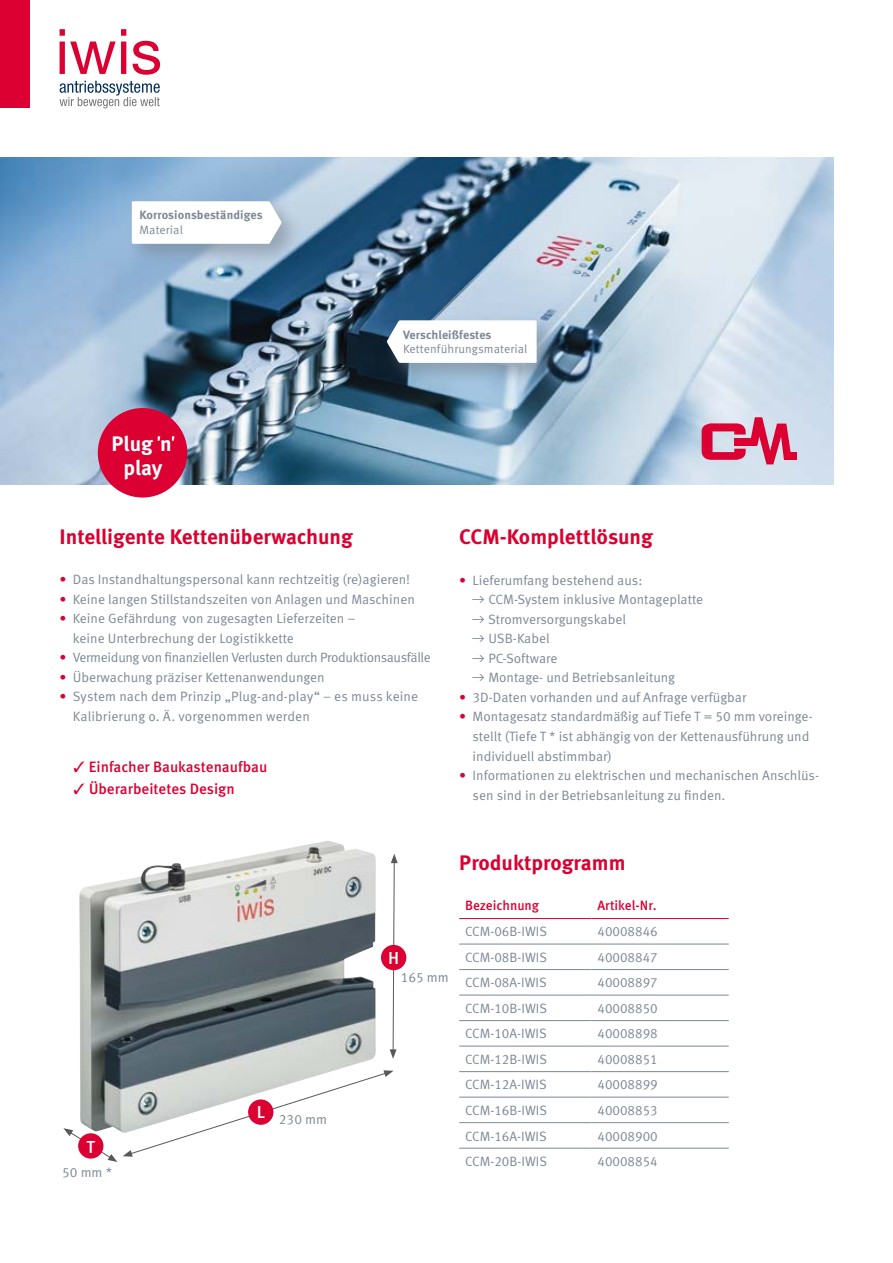
<style>
.page{position:relative;width:893px;height:1263px;background:#fff}
.page>*{position:absolute;margin:0;border:0;box-sizing:border-box;transform-origin:0 0}
.Überschrift_DE{font:700 21px "Meta OT";color:#db0031}
.HEADLINE{font:700 21px/24px "Meta OT";color:#fff;text-align:center}
.t1{font:500 17.4px "Meta OT";color:#fff}
.t2{font:500 15px "Meta OT";color:#db0031}
.HEADLINE-2{font:13.5px/19.5px "Meta OT";color:#7c8796}
.HEADLINE-3{font:13.5px "Meta OT";letter-spacing:-.025em;color:#7c8796}
.HEADLINE-4{font:500 13.5px "Meta OT";color:#db0031}
.HEADLINE-5{font:12px/14.4px "Meta OT";letter-spacing:.01em;color:#7c8796}
.HEADLINE-6{font:700 12px/14.4px "Meta OT";letter-spacing:.005em;color:#7c8796}
.s1{font-weight:400}
.s2{font-weight:700}
.s3{color:#db0031}
.s4{font-family:"Dax Pro"}
</style>
<div class="page">
<svg style="left:60px;top:81px;width:100px;height:27px"></svg>
<svg style="left:60px;top:29px;width:100px;height:46px"></svg>
<div style="left:0;top:0;width:30px;height:108px;background:#db0031"></div>
<img style="left:0;top:157px;width:833px;height:328px">
<img style="left:79px;top:841px;width:297px;height:292px">
<div style="left:383px;top:315px;width:177px;height:71px;background:#7c8796;opacity:.6"></div>
<svg style="left:387px;top:320px;width:150px;height:43px"></svg>
<div style="left:126px;top:196px;width:177px;height:71px;background:#7c8796;opacity:.6"></div>
<svg style="left:132px;top:201px;width:150px;height:43px"></svg>
<div style="left:98px;top:408px;width:89px;height:89px;background:#db0031;border-radius:50%"></div>
<svg style="left:172px;top:436px;width:3px;height:5px"></svg>
<svg style="left:63px;top:1128px;width:54px;height:34px"></svg>
<div style="left:78px;top:1133px;width:25px;height:25px;background:#db0031;border-radius:50%"></div>
<svg style="left:123px;top:1070px;width:271px;height:87px"></svg>
<div style="left:248px;top:1099px;width:25px;height:26px;background:#db0031;border-radius:50%"></div>
<svg style="left:390px;top:854px;width:8px;height:205px"></svg>
<div style="left:381px;top:945px;width:25px;height:25px;background:#db0031;border-radius:50%"></div>
<div style="left:784px;top:452px;width:12px;height:7px;background:#db0031"></div>
<svg style="left:702px;top:417px;width:90px;height:47px;background:#d77593"></svg>
<hr style="left:459px;top:944px;width:133px;height:1px;background:#7c8796">
<hr style="left:592px;top:944px;width:137px;height:1px;background:#7c8796">
<hr style="left:459px;top:969px;width:133px;height:1px;background:#7c8796">
<hr style="left:592px;top:969px;width:137px;height:1px;background:#7c8796">
<hr style="left:459px;top:995px;width:133px;height:1px;background:#7c8796">
<hr style="left:592px;top:995px;width:137px;height:1px;background:#7c8796">
<hr style="left:459px;top:1020px;width:133px;height:1px;background:#7c8796">
<hr style="left:592px;top:1020px;width:137px;height:1px;background:#7c8796">
<hr style="left:459px;top:1071px;width:133px;height:1px;background:#7c8796">
<hr style="left:592px;top:1071px;width:137px;height:1px;background:#7c8796">
<hr style="left:459px;top:1097px;width:133px;height:1px;background:#7c8796">
<hr style="left:592px;top:1097px;width:137px;height:1px;background:#7c8796">
<hr style="left:459px;top:1122px;width:133px;height:1px;background:#7c8796">
<hr style="left:592px;top:1122px;width:137px;height:1px;background:#7c8796">
<hr style="left:459px;top:1148px;width:133px;height:1px;background:#7c8796">
<hr style="left:592px;top:1148px;width:137px;height:1px;background:#7c8796">
<hr style="left:459px;top:918px;width:133px;height:1px;background:#db0031">
<hr style="left:592px;top:918px;width:137px;height:1px;background:#db0031">
<hr style="left:459px;top:1046px;width:133px;height:1px;background:#7c8796">
<hr style="left:592px;top:1046px;width:137px;height:1px;background:#7c8796">
<p class="HEADLINE-6" style="left:139px;top:208px;width:125px">Korrosionsbeständiges<br><span class="s1">Material</span></p>
<p class="HEADLINE" style="left:111px;top:432px;width:62px">Plug n play</p>
<p class="HEADLINE-5" style="left:403px;top:327px;width:126px"><span class="s2">Verschleißfestes<br></span>Kettenführungsmaterial</p>
<p class="Überschrift_DE" style="left:60px;top:524px;width:295px">Intelligente Kettenüberwachung</p>
<p class="HEADLINE-2" style="left:60px;top:570px;width:352px"><span class="s3">•</span> Das Instandhaltungspersonal kann rechtzeitig (re)agieren!</p>
<p class="HEADLINE-2" style="left:60px;top:589px;width:357px"><span class="s3">•</span> Keine langen Stillstandszeiten von Anlagen und Maschinen</p>
<p class="HEADLINE-2" style="left:73px;top:609px;width:284px;text-indent:-13px"><span class="s3">•</span> Keine Gefährdung von zugesagten Lieferzeiten – keine Unterbrechung der Logistikkette</p>
<p class="HEADLINE-3" style="left:60px;top:649px;width:373px"><span class="s3">•</span> Vermeidung von finanziellen Verlusten durch Produktionsausfälle</p>
<p class="HEADLINE-2" style="left:60px;top:667px;width:267px"><span class="s3">•</span> Überwachung präziser Kettenanwendungen</p>
<p class="HEADLINE-2" style="left:73px;top:687px;width:347px;text-indent:-13px"><span class="s3">•</span> System nach dem Prinzip „Plug-and-play“ – es muss keine<br>Kalibrierung o. Ä. vorgenommen werden</p>
<p class="t2" style="left:73px;top:757px;width:196px">✓ Einfacher Baukastenaufbau</p>
<p class="t2" style="left:73px;top:779px;width:163px">✓ Überarbeitetes Design</p>
<p class="Überschrift_DE" style="left:459px;top:524px;width:195px">CCM-Komplettlösung</p>
<p class="HEADLINE-2" style="left:459px;top:571px;width:185px"><span class="s3">•</span> Lieferumfang bestehend aus:</p>
<p class="HEADLINE-2" style="left:472px;top:590px;width:232px"><span class="s4">→</span> CCM-System inklusive Montageplatte</p>
<p class="HEADLINE-2" style="left:472px;top:610px;width:155px"><span class="s4">→</span> Stromversorgungskabel</p>
<p class="HEADLINE-2" style="left:472px;top:629px;width:79px"><span class="s4">→</span> USB-Kabel</p>
<p class="HEADLINE-2" style="left:472px;top:649px;width:86px"><span class="s4">→</span> PC-Software</p>
<p class="HEADLINE-2" style="left:472px;top:668px;width:204px"><span class="s4">→</span> Montage- und Betriebsanleitung</p>
<p class="HEADLINE-2" style="left:459px;top:688px;width:289px"><span class="s3">•</span> 3D-Daten vorhanden und auf Anfrage verfügbar</p>
<p class="HEADLINE-2" style="left:472px;top:707px;width:342px;text-indent:-13px"><span class="s3">•</span> Montagesatz standardmäßig auf Tiefe T = 50 mm voreinge&shy;stellt (Tiefe T * ist abhängig von der Kettenausführung und individuell abstimmbar)</p>
<p class="HEADLINE-2" style="left:472px;top:766px;width:348px;text-indent:-13px"><span class="s3">•</span> Informationen zu elektrischen und mechanischen Anschlüs&shy;sen sind in der Betriebsanleitung zu finden.</p>
<p class="t1" style="left:87px;top:1136px;width:10px">T</p>
<p class="HEADLINE-2" style="left:62px;top:1163px;width:51px">50 mm *</p>
<p class="t1" style="left:257px;top:1101px;width:10px">L</p>
<p class="HEADLINE-2" style="left:279px;top:1110px;width:50px">230 mm</p>
<p class="t1" style="left:388px;top:947px;width:13px">H</p>
<p class="HEADLINE-2" style="left:401px;top:968px;width:50px">165 mm</p>
<p class="Überschrift_DE" style="left:459px;top:849px;width:168px">Produktprogramm</p>
<p class="HEADLINE-4" style="left:465px;top:897px;width:75px">Bezeichnung</p>
<p class="HEADLINE-4" style="left:597px;top:897px;width:60px">Artikel-Nr.</p>
<p class="HEADLINE-2" style="left:465px;top:922px;width:83px">CCM-06B-IWIS</p>
<p class="HEADLINE-2" style="left:597px;top:922px;width:62px">40008846</p>
<p class="HEADLINE-2" style="left:465px;top:948px;width:83px">CCM-08B-IWIS</p>
<p class="HEADLINE-2" style="left:597px;top:948px;width:62px">40008847</p>
<p class="HEADLINE-2" style="left:465px;top:973px;width:83px">CCM-08A-IWIS</p>
<p class="HEADLINE-2" style="left:597px;top:973px;width:62px">40008897</p>
<p class="HEADLINE-2" style="left:465px;top:999px;width:83px">CCM-10B-IWIS</p>
<p class="HEADLINE-2" style="left:597px;top:999px;width:62px">40008850</p>
<p class="HEADLINE-2" style="left:465px;top:1024px;width:83px">CCM-10A-IWIS</p>
<p class="HEADLINE-2" style="left:597px;top:1024px;width:62px">40008898</p>
<p class="HEADLINE-2" style="left:465px;top:1050px;width:83px">CCM-12B-IWIS</p>
<p class="HEADLINE-2" style="left:597px;top:1050px;width:62px">40008851</p>
<p class="HEADLINE-2" style="left:465px;top:1075px;width:83px">CCM-12A-IWIS</p>
<p class="HEADLINE-2" style="left:597px;top:1075px;width:62px">40008899</p>
<p class="HEADLINE-2" style="left:465px;top:1101px;width:83px">CCM-16B-IWIS</p>
<p class="HEADLINE-2" style="left:597px;top:1101px;width:62px">40008853</p>
<p class="HEADLINE-2" style="left:465px;top:1126px;width:83px">CCM-16A-IWIS</p>
<p class="HEADLINE-2" style="left:597px;top:1126px;width:62px">40008900</p>
<p class="HEADLINE-2" style="left:465px;top:1152px;width:83px">CCM-20B-IWIS</p>
<p class="HEADLINE-2" style="left:597px;top:1152px;width:62px">40008854</p>
</div>
